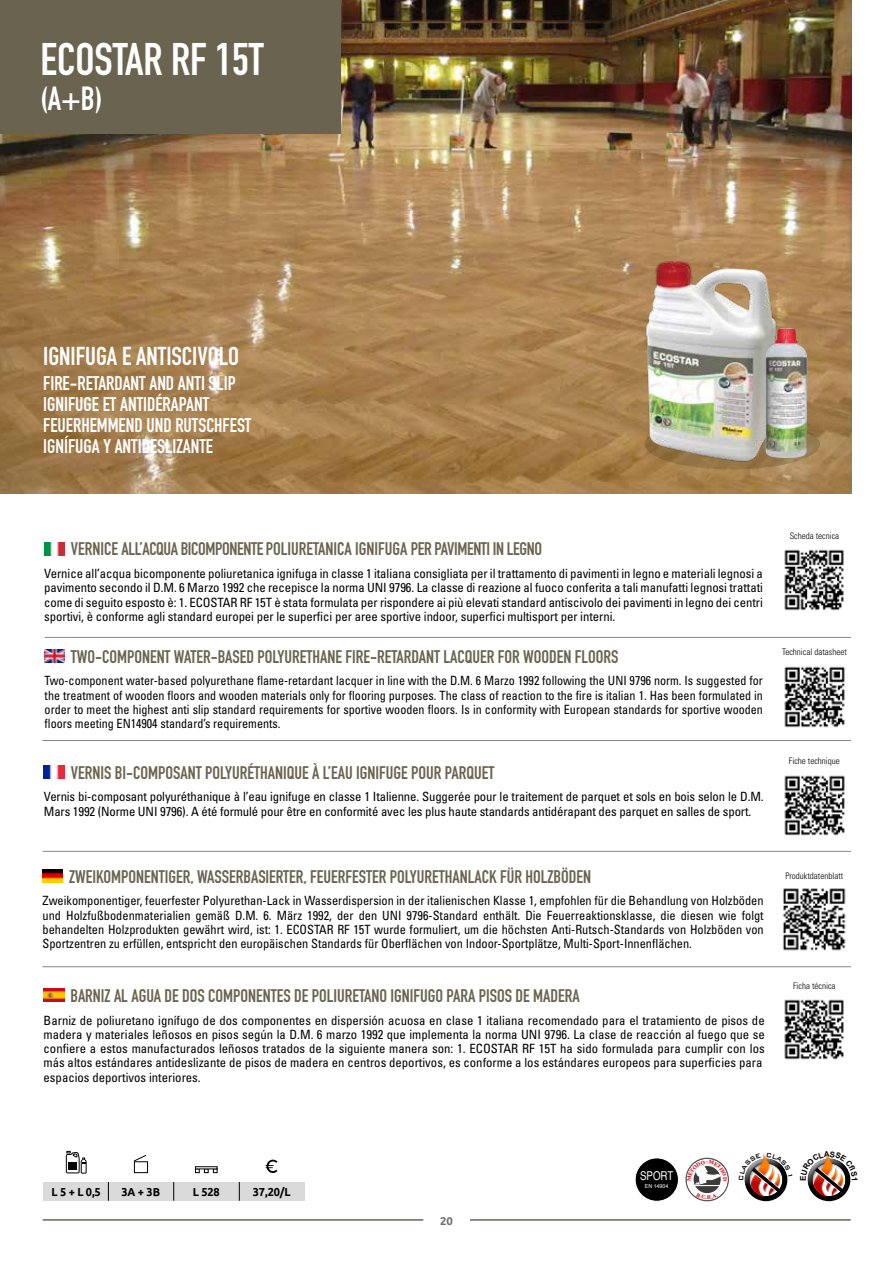
<style>
.page{position:relative;width:893px;height:1263px;background:#fff}
.page>*{position:absolute;margin:0;border:0;box-sizing:border-box;transform-origin:0 0}
.t1{font:700 45px "DIN Condensed";color:#fff}
.t2{font:700 33px "DIN Condensed";color:#fff}
.t3{font:700 25.5px "DIN Condensed";color:#fff}
.t4{font:700 19.5px/21px "DIN Condensed";color:#fff}
.t5{font:700 18px "DIN Condensed";color:#69634f}
.t6{font:700 18px "DIN Condensed";letter-spacing:-.02em;color:#69634f}
.t7{font:condensed 12.75px/14.2px "Univers";color:#000}
.t8{font:condensed 12.75px/14.2px "Univers";color:#000;text-align:justify;scale:.95 1}
.t9{font:12.15px "Helvetica";color:#fff;scale:.8 1}
.t10{font:700 11.55px "Ubuntu";letter-spacing:-.01em;color:#000;scale:.95 1}
.t11{font:700 11.25px "Ubuntu";color:#706f6f}
.t12{font:300 condensed 9px "Univers";color:#000}
.t13{font:5.55px "Helvetica";color:#fff;scale:.95 1}
</style>
<div class="page">
<img style="left:0;top:0;width:851px;height:493px">
<div style="left:0;top:0;width:340px;height:134px;background:#69634f"></div>
<hr style="left:43px;top:1219px;width:380px;height:2px;background:#69634f">
<hr style="left:470px;top:1219px;width:381px;height:2px;background:#69634f">
<img style="left:44px;top:765px;width:20px;height:13px">
<img style="left:44px;top:542px;width:20px;height:13px">
<img style="left:43px;top:869px;width:20px;height:14px">
<img style="left:44px;top:988px;width:20px;height:14px">
<img style="left:45px;top:650px;width:19px;height:13px">
<img style="left:784px;top:549px;width:60px;height:62px">
<img style="left:784px;top:775px;width:61px;height:61px">
<img style="left:784px;top:666px;width:61px;height:62px">
<img style="left:783px;top:888px;width:63px;height:63px">
<img style="left:784px;top:999px;width:60px;height:61px">
<hr style="left:45px;top:637px;width:806px;height:1px;background:#878787">
<hr style="left:43px;top:740px;width:808px;height:1px;background:#878787">
<hr style="left:43px;top:851px;width:808px;height:1px;background:#878787">
<hr style="left:43px;top:966px;width:808px;height:1px;background:#878787">
<svg style="left:686px;top:1158px;width:42px;height:43px"></svg>
<div style="left:686px;top:1158px;width:42px;height:43px;border:1px solid #000;border-radius:50%"></div>
<svg style="left:693px;top:1165px;width:28px;height:28px"></svg>
<div style="left:686px;top:1158px;width:43px;height:43px;border:1px solid #575756;border-radius:50%"></div>
<div style="left:742px;top:1164px;width:53px;height:44px;background:#000;opacity:.75"></div>
<div style="left:747px;top:1163px;width:36px;height:36px;background:#000;opacity:.45"></div>
<div style="left:805px;top:1164px;width:53px;height:44px;background:#000;opacity:.75"></div>
<div style="left:810px;top:1163px;width:36px;height:36px;background:#000;opacity:.45"></div>
<div style="left:635px;top:1158px;width:43px;height:43px;background:#000;border-radius:50%"></div>
<div style="left:635px;top:1157px;width:44px;height:45px;border:1px solid #fff;border-radius:50%"></div>
<div style="left:134px;top:1161px;width:14px;height:12px;border:1px solid #000"></div>
<svg style="left:133px;top:1155px;width:14px;height:7px"></svg>
<svg style="left:195px;top:1169px;width:23px;height:4px"></svg>
<div style="left:195px;top:1166px;width:23px;height:3px;border:1px solid #000"></div>
<div style="left:43px;top:1182px;width:262px;height:19px;background:#dadada"></div>
<svg style="left:266px;top:1159px;width:11px;height:14px"></svg>
<svg style="left:108px;top:1182px;width:1px;height:19px"></svg>
<svg style="left:173px;top:1182px;width:1px;height:19px"></svg>
<svg style="left:239px;top:1182px;width:1px;height:19px"></svg>
<svg style="left:66px;top:1151px;width:21px;height:23px"></svg>
<svg style="left:645px;top:419px;width:175px;height:50px"></svg>
<img style="left:625px;top:240px;width:154px;height:226px">
<img style="left:765px;top:328px;width:42px;height:130px">
<svg style="left:687px;top:1160px;width:40px;height:26px"></svg>
<svg style="left:696px;top:1192px;width:22px;height:7px"></svg>
<svg style="left:742px;top:1153px;width:51px;height:44px"></svg>
<svg style="left:805px;top:1152px;width:53px;height:45px"></svg>
<h1 class="t1" style="left:40px;top:29px;width:225px">ECOSTAR RF 15T</h1>
<h2 class="t2" style="left:40px;top:76px;width:63px">(A+B)</h2>
<h3 class="t3" style="left:43px;top:339px;width:197px">IGNIFUGA E ANTISCIVOLO</h3>
<h3 class="t4" style="left:43px;top:373px;width:210px">FIRE-RETARDANT AND ANTI SLIP<br>IGNIFUGE ET ANTIDÉRAPANT<br>FEUERHEMMEND UND RUTSCHFEST<br>IGNÍFUGA Y ANTIDESLIZANTE</h3>
<h3 class="t6" style="left:71px;top:537px;width:473px">VERNICE ALL’ACQUA BICOMPONENTE POLIURETANICA IGNIFUGA PER PAVIMENTI IN LEGNO</h3>
<p class="t7" style="left:44px;top:566px;width:720px;text-align:justify">Vernice all’acqua bicomponente poliuretanica ignifuga in classe 1 italiana consigliata per il trattamento di pavimenti in legno e materiali legnosi a pavimento secondo il D.M. 6 Marzo 1992 che recepisce la norma UNI 9796. La classe di reazione al fuoco conferita a tali manufatti legnosi trattati come di seguito esposto è: 1. ECOSTAR RF 15T è stata formulata per rispondere ai più elevati standard antiscivolo dei pavimenti in legno dei centri sportivi, è conforme agli standard europei per le superfici per aree sportive indoor, superfici multisport per interni.</p>
<h3 class="t5" style="left:71px;top:644px;width:549px">TWO-COMPONENT WATER-BASED POLYURETHANE FIRE-RETARDANT LACQUER FOR WOODEN FLOORS</h3>
<p class="t8" style="left:45px;top:674px;width:758px">Two-component water-based polyurethane flame-retardant lacquer in line with the D.M. 6 Marzo 1992 following the UNI 9796 norm. Is suggested for the treatment of wooden floors and wooden materials only for flooring purposes. The class of reaction to the fire is italian 1. Has been formulated in order to meet the highest anti slip standard requirements for sportive wooden floors. Is in conformity with European standards for sportive wooden floors meeting EN14904 standard’s requirements.</p>
<h3 class="t5" style="left:71px;top:760px;width:425px">VERNIS BI-COMPOSANT POLYURÉTHANIQUE À L’EAU IGNIFUGE POUR PARQUET</h3>
<p class="t7" style="left:44px;top:789px;width:721px">Vernis bi-composant polyuréthanique à l’eau ignifuge en classe 1 Italienne. Suggerée pour le traitement de parquet et sols en bois selon le D.M.<br>Mars 1992 (Norme UNI 9796). A été formulé pour être en conformité avec les plus haute standards antidérapant des parquet en salles de sport.</p>
<p class="t12" style="left:790px;top:531px;width:51px">Scheda tecnica</p>
<p class="t12" style="left:782px;top:646px;width:66px">Technical datasheet</p>
<p class="t12" style="left:789px;top:755px;width:52px">Fiche technique</p>
<h3 class="t5" style="left:69px;top:864px;width:524px">ZWEIKOMPONENTIGER, WASSERBASIERTER, FEUERFESTER POLYURETHANLACK FÜR HOLZBÖDEN</h3>
<p class="t7" style="left:43px;top:893px;width:723px;text-align:justify">Zweikomponentiger, feuerfester Polyurethan-Lack in Wasserdispersion in der italienischen Klasse 1, empfohlen für die Behandlung von Holzböden und Holzfußbodenmaterialien gemäß D.M. 6. März 1992, der den UNI 9796-Standard enthält. Die Feuerreaktionsklasse, die diesen wie folgt behandelten Holzprodukten gewährt wird, ist: 1. ECOSTAR RF 15T wurde formuliert, um die höchsten Anti-Rutsch-Standards von Holzböden von Sportzentren zu erfüllen, entspricht den europäischen Standards für Oberflächen von Indoor-Sportplätze, Multi-Sport-Innenflächen.</p>
<h3 class="t5" style="left:71px;top:983px;width:511px">BARNIZ AL AGUA DE DOS COMPONENTES DE POLIURETANO IGNIFUGO PARA PISOS DE MADERA</h3>
<p class="t7" style="left:44px;top:1013px;width:723px">Barniz de poliuretano ignífugo de dos componentes en dispersión acuosa en clase 1 italiana recomendado para el tratamiento de pisos de madera y materiales leñosos en pisos según la D.M. 6 marzo 1992 que implementa la norma UNI 9796. La clase de reacción al fuego que se confiere a estos manufacturados leñosos tratados de la siguiente manera son: 1. ECOSTAR RF 15T ha sido formulada para cumplir con los más altos estándares antideslizante de pisos de madera en centros deportivos, es conforme a los estándares europeos para superficies para espacios deportivos interiores.</p>
<p class="t12" style="left:785px;top:870px;width:59px">Produktdatenblatt</p>
<p class="t12" style="left:793px;top:980px;width:44px">Ficha técnica</p>
<p class="t10" style="left:51px;top:1185px;width:54px">L 5 + L 0,5</p>
<p class="t10" style="left:122px;top:1185px;width:42px">3A + 3B</p>
<p class="t10" style="left:193px;top:1185px;width:30px">L 528</p>
<p class="t10" style="left:253px;top:1185px;width:41px">37,20/L</p>
<p class="t11" style="left:440px;top:1214px;width:14px">20</p>
<p class="t9" style="left:640px;top:1167px;width:43px">SPORT</p>
<p class="t13" style="left:645px;top:1182px;width:26px">EN 14904</p>
</div>
